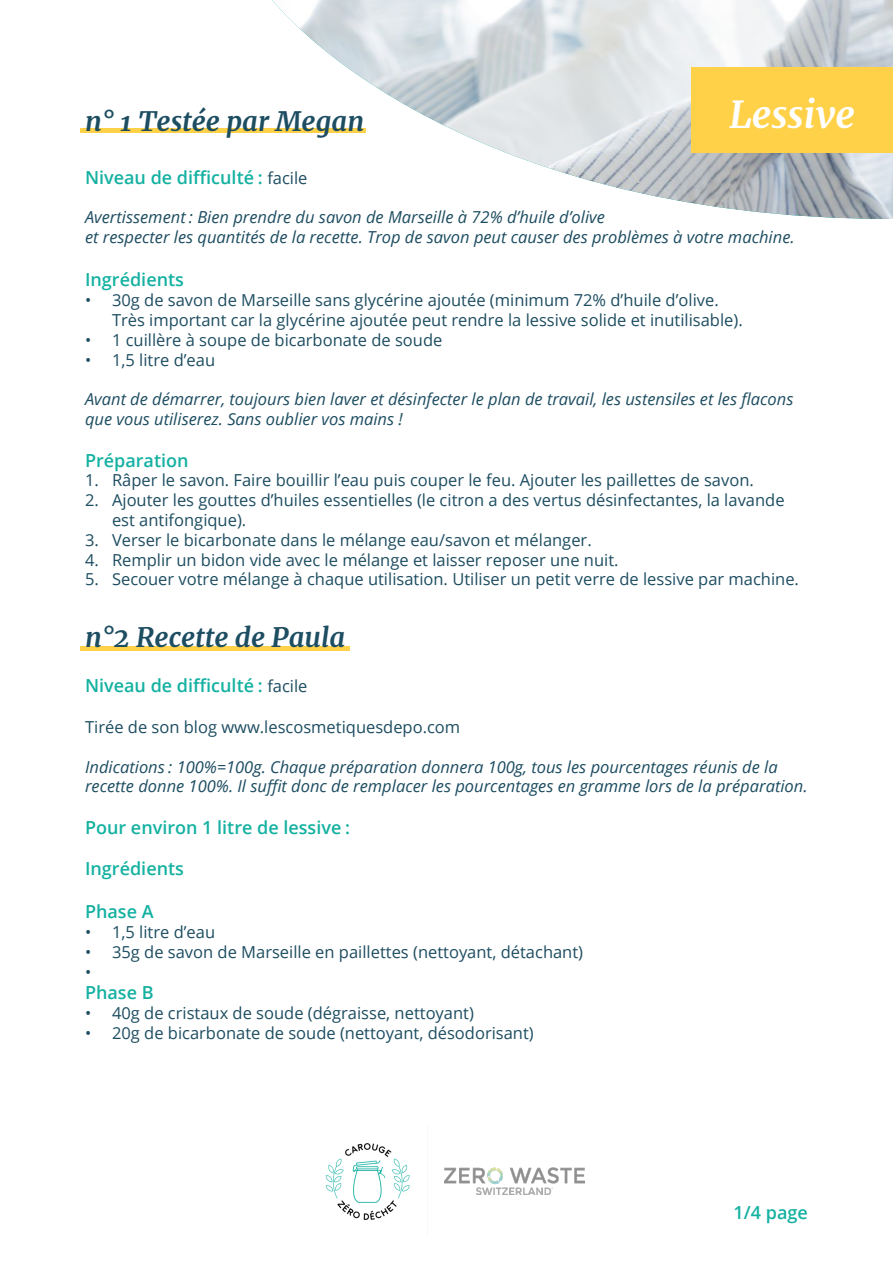
<style>
.page{position:relative;width:893px;height:1263px;background:#fff}
.page>*{position:absolute;margin:0;border:0;box-sizing:border-box;transform-origin:0 0}
.Texte_courant{font:italic 700 37.5px "Merriweather";color:#fff}
.Texte_courant-2{font:italic 700 27px "Merriweather";color:#1d4d61}
.Texte_courant-3{font:600 18px "Open Sans";color:#14b1a1}
.Texte_courant-4{font:16.5px/19.8px "Open Sans";color:#1d4d61}
.Texte_courant-5{font:italic 16.5px/19.8px "Open Sans";color:#1d4d61}
.s1{font-weight:400;font-size:16.5px;color:#1d4d61}
</style>
<div class="page">
<img style="left:325px;top:1143px;width:85px;height:77px">
<img style="left:444px;top:1168px;width:141px;height:26px">
<div style="left:81px;top:646px;width:269px;height:5px;background:#ffd148"></div>
<hr style="left:80px;top:129px;width:286px;height:4px;background:#ffd148">
<img style="left:272px;top:0;width:621px;height:219px">
<div style="left:691px;top:67px;width:202px;height:85px;background:#ffd148"></div>
<p class="Texte_courant-2" style="left:85px;top:103px;width:281px">n° 1 Testée par Megan</p>
<p class="Texte_courant" style="left:729px;top:88px;width:127px">Lessive</p>
<p class="Texte_courant-3" style="left:85px;top:165px;width:224px">Niveau de difficulté : <span class="s1">facile</span></p>
<p class="Texte_courant-5" style="left:85px;top:207px;width:521px">Avertissement : Bien prendre du savon de Marseille à 72% d’huile d’olive</p>
<p class="Texte_courant-5" style="left:85px;top:227px;width:711px">et respecter les quantités de la recette. Trop de savon peut causer des problèmes à votre machine.</p>
<p class="Texte_courant-3" style="left:85px;top:268px;width:100px">Ingrédients</p>
<p class="Texte_courant-4" style="left:112px;top:290px;width:632px;text-indent:-27px">• 30g de savon de Marseille sans glycérine ajoutée (minimum 72% d’huile d’olive.<br>Très important car la glycérine ajoutée peut rendre la lessive solide et inutilisable).</p>
<p class="Texte_courant-4" style="left:85px;top:330px;width:359px">• 1 cuillère à soupe de bicarbonate de soude</p>
<p class="Texte_courant-4" style="left:85px;top:349px;width:132px">• 1,5 litre d’eau</p>
<p class="Texte_courant-5" style="left:85px;top:389px;width:710px">Avant de démarrer, toujours bien laver et désinfecter le plan de travail, les ustensiles et les flacons que vous utiliserez. Sans oublier vos mains !</p>
<p class="Texte_courant-3" style="left:85px;top:448px;width:105px">Préparation</p>
<p class="Texte_courant-4" style="left:85px;top:470px;width:670px">1. Râper le savon. Faire bouillir l’eau puis couper le feu. Ajouter les paillettes de savon.</p>
<p class="Texte_courant-4" style="left:112px;top:490px;width:674px;text-indent:-27px">2. Ajouter les gouttes d’huiles essentielles (le citron a des vertus désinfectantes, la lavande est antifongique).</p>
<p class="Texte_courant-4" style="left:85px;top:529px;width:508px">3. Verser le bicarbonate dans le mélange eau/savon et mélanger.</p>
<p class="Texte_courant-4" style="left:85px;top:549px;width:535px">4. Remplir un bidon vide avec le mélange et laisser reposer une nuit.</p>
<p class="Texte_courant-4" style="left:85px;top:569px;width:715px">5. Secouer votre mélange à chaque utilisation. Utiliser un petit verre de lessive par machine.</p>
<p class="Texte_courant-2" style="left:85px;top:619px;width:262px">n°2 Recette de Paula</p>
<p class="Texte_courant-3" style="left:85px;top:673px;width:224px">Niveau de difficulté : <span class="s1">facile</span></p>
<p class="Texte_courant-4" style="left:85px;top:717px;width:377px">Tirée de son blog www.lescosmetiquesdepo.com</p>
<p class="Texte_courant-5" style="left:85px;top:756px;width:724px">Indications : 100%=100g. Chaque préparation donnera 100g, tous les pourcentages réunis de la recette donne 100%. Il suffit donc de remplacer les pourcentages en gramme lors de la préparation.</p>
<p class="Texte_courant-3" style="left:85px;top:815px;width:266px">Pour environ 1 litre de lessive :</p>
<p class="Texte_courant-3" style="left:85px;top:856px;width:100px">Ingrédients</p>
<p class="Texte_courant-3" style="left:85px;top:899px;width:70px">Phase A</p>
<p class="Texte_courant-4" style="left:85px;top:922px;width:132px">• 1,5 litre d’eau</p>
<p class="Texte_courant-4" style="left:85px;top:942px;width:500px">• 35g de savon de Marseille en paillettes (nettoyant, détachant)</p>
<p class="Texte_courant-4" style="left:85px;top:961px;width:8px">•</p>
<p class="Texte_courant-3" style="left:85px;top:980px;width:70px">Phase B</p>
<p class="Texte_courant-4" style="left:85px;top:1003px;width:390px">• 40g de cristaux de soude (dégraisse, nettoyant)</p>
<p class="Texte_courant-4" style="left:85px;top:1023px;width:450px">• 20g de bicarbonate de soude (nettoyant, désodorisant)</p>
<p class="Texte_courant-3" style="left:734px;top:1200px;width:76px">1/4 page</p>
</div>
